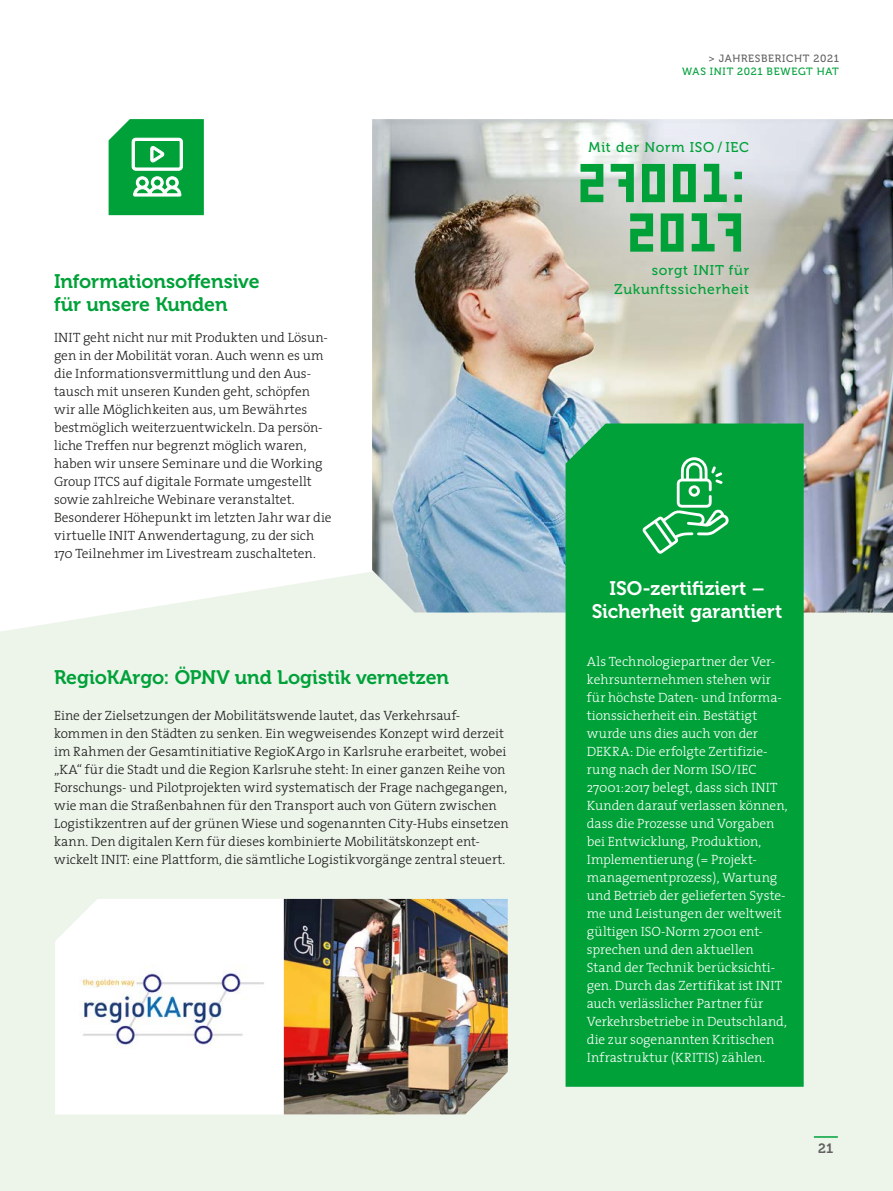
<style>
.page{position:relative;width:893px;height:1191px;background:#fff}
.page>*{position:absolute;margin:0;border:0;box-sizing:border-box;transform-origin:0 0}
.t1{font:73.05px "FORCED SQUARE";letter-spacing:.005em;color:#00a139}
.t2{font:19.5px/22.5px "Museo 700";letter-spacing:-.005em;color:#00a139}
.t3{font:19.5px/22.5px "Museo 700";letter-spacing:-.005em;color:#fff;text-align:center}
.t4{font:14.1px/19.6px "Museo 500";letter-spacing:.05em;color:#00a139;text-align:right}
.t5{font:300 13.5px/18px "The Serif";color:#1a1a18}
.t6{font:300 13.5px/18px "The Serif";color:#fff}
.t7{font:13.5px "Museo 700";color:#636362}
.t8{font:10.5px "Museo 500";letter-spacing:.06em;color:#00a139}
.t9{font:10.5px "Museo 500";letter-spacing:.06em;color:#636362}
</style>
<div class="page">
<div style="left:0;top:572px;width:893px;height:619px;background:#edf5eb"></div>
<img style="left:372px;top:119px;width:521px;height:493px">
<svg style="left:55px;top:899px;width:229px;height:215px"></svg>
<img style="left:55px;top:964px;width:229px;height:92px">
<img style="left:284px;top:899px;width:224px;height:215px">
<div style="left:566px;top:423px;width:238px;height:663px;background:#00a139"></div>
<svg style="left:642px;top:457px;width:87px;height:97px;background:#2db15c"></svg>
<svg style="left:814px;top:1136px;width:24px;height:1px"></svg>
<svg style="left:109px;top:119px;width:95px;height:96px;background:#28af58"></svg>
<div style="left:470px;top:31px;width:387px;height:374px;background:#fff;opacity:.75"></div>
<div style="left:488px;top:49px;width:350px;height:339px;background:#fff;opacity:.75"></div>
<h2 class="t2" style="left:54px;top:270px;width:207px">Informationsoffensive für unsere Kunden</h2>
<p class="t5" style="left:54px;top:328px;width:279px">INIT geht nicht nur mit Produkten und Lösun&shy;gen in der Mobilität voran. Auch wenn es um die Informationsvermittlung und den Aus&shy;tausch mit unseren Kunden geht, schöpfen wir alle Möglichkeiten aus, um Bewährtes bestmöglich weiterzuentwickeln. Da persön&shy;liche Treffen nur begrenzt möglich waren, haben wir unsere Seminare und die Working Group ITCS auf digitale Formate umgestellt sowie zahlreiche Webinare veranstaltet.<br>Besonderer Höhepunkt im letzten Jahr war die virtuelle INIT Anwendertagung, zu der sich 170 Teilnehmer im Livestream zuschalteten.</p>
<h2 class="t2" style="left:54px;top:666px;width:396px">RegioKArgo: ÖPNV und Logistik vernetzen</h2>
<p class="t5" style="left:54px;top:706px;width:456px">Eine der Zielsetzungen der Mobilitätswende lautet, das Verkehrsauf&shy;kommen in den Städten zu senken. Ein wegweisendes Konzept wird derzeit im Rahmen der Gesamtinitiative RegioKArgo in Karlsruhe erarbeitet, wobei „KA“ für die Stadt und die Region Karlsruhe steht: In einer ganzen Reihe von Forschungs- und Pilotprojekten wird systematisch der Frage -nachgegangen, wie man die Straßenbahnen für den Transport auch von Gütern zwischen Logistikzentren auf der grünen Wiese und sogenannten City-Hubs einsetzen kann. Den digitalen Kern für dieses kombinierte -Mobilitätskonzept ent&shy;wickelt INIT: eine Plattform, die sämtliche Logistikvorgänge zentral steuert.</p>
<p class="t9" style="left:709px;top:53px;width:132px">&gt; JAHRESBERICHT 2021</p>
<p class="t8" style="left:682px;top:66px;width:158px">WAS INIT 2021 BEWEGT HAT</p>
<p class="t4" style="left:589px;top:137px;width:162px">Mit der Norm ISO / IEC</p>
<h1 class="t1" style="left:581px;top:149px;width:170px">27001:</h1>
<h1 class="t1" style="left:630px;top:199px;width:120px">2017</h1>
<p class="t4" style="left:615px;top:260px;width:136px">sorgt INIT für<br>Zukunftssicherheit</p>
<h2 class="t3" style="left:592px;top:577px;width:192px">ISO-zertifiziert –<br>Sicherheit garantiert</h2>
<p class="t6" style="left:587px;top:652px;width:202px">Als Technologiepartner der Ver&shy;kehrsunternehmen stehen wir für höchste Daten- und Informa&shy;tionssicherheit ein. Bestätigt wurde uns dies auch von der<br>DEKRA: Die erfolgte Zertifizie&shy;rung nach der Norm ISO/IEC<br>27001:2017 belegt, dass sich INIT<br>Kunden darauf verlassen können, dass die Prozesse und Vorgaben bei Entwicklung, Produktion,<br>Implementierung (= Projekt&shy;managementprozess), Wartung und Betrieb der gelieferten Syste&shy;me und Leistungen der weltweit gültigen ISO-Norm 27001 ent&shy;sprechen und den aktuellen<br>Stand der Technik berücksichti&shy;gen. Durch das Zertifikat ist INIT auch verlässlicher Partner für<br>Verkehrsbetriebe in Deutschland, die zur sogenannten Kritischen<br>Infrastruktur (KRITIS) zählen.</p>
<p class="t7" style="left:818px;top:1140px;width:16px">21</p>
</div>
